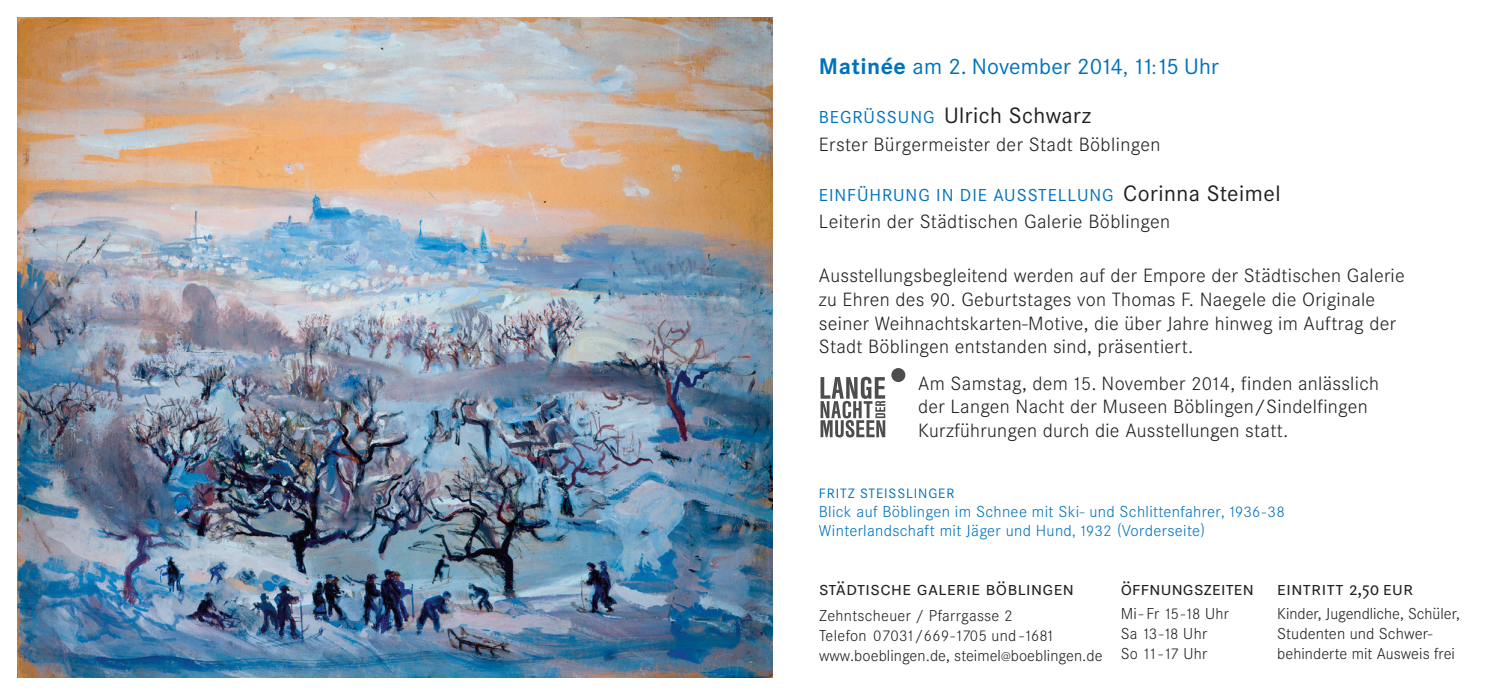
<style>
.page{position:relative;width:1489px;height:695px;background:#fff}
.page>*{position:absolute;margin:0;border:0;box-sizing:border-box;transform-origin:0 0}
.t1{font:23px/48.8px "Corporate S";letter-spacing:.01em;color:#0072bc}
.t2{font:300 20px/23.8px "Corporate S";letter-spacing:.015em;color:#231f20}
.t3{font:20px "Corporate SSC";letter-spacing:.02em;color:#231f20}
.t4{font:18px "Corporate S";letter-spacing:.05em;color:#0072bc}
.t5{font:300 16.5px/20px "Corporate S";letter-spacing:.005em;color:#231f20}
.t6{font:300 16.5px/18.8px "Corporate S";letter-spacing:.02em;color:#0072bc}
.t7{font:300 16px "Corporate S";letter-spacing:.02em;color:#231f20}
.t8{font:14.25px "Corporate S";letter-spacing:.06em;color:#0072bc}
.s1{font-weight:700;font-size:23.5px}
.s2{font-size:20px}
.s3{font-size:18px}
.s4{color:#231f20}
.s5{font-size:23px;color:#231f20}
.s6{font-size:19.5px}
.s7{font-size:15px}
.s8{font-size:16px}
.s9{font-size:16.5px}
.s10{font-size:13px}
</style>
<div class="page">
<img style="left:18px;top:18px;width:754px;height:659px">
<svg style="left:820px;top:376px;width:65px;height:61px"></svg>
<div style="left:891px;top:368px;width:14px;height:14px;background:#4d4d4d;border-radius:50%"></div>
<p class="t1" style="left:818px;top:44px;width:401px"><span class="s1">Matinée</span> am 2. November 2014<span class="s2">,</span> 11<span class="s2">:</span>15 Uhr<br><span class="s3">BEGRÜSSUNG</span> <span class="s4">Ulrich Schwarz</span></p>
<p class="t2" style="left:818px;top:134px;width:343px">Erster Bürgermeister der Stadt Böblingen</p>
<p class="t4" style="left:818px;top:188px;width:463px">EINFÜHRUNG IN DIE AUSSTELLUNG <span class="s5">Corinna Steimel</span></p>
<p class="t2" style="left:818px;top:212px;width:353px">Leiterin der Städtischen Galerie Böblingen</p>
<p class="t2" style="left:818px;top:265px;width:587px">Ausstellungsbegleitend werden auf der Empore der Städtischen Galerie zu Ehren des <span class="s6">90</span>. Geburtstages von Thomas F. Naegele die Originale seiner Weihnachtskarten-Motive, die über Jahre hinweg im Auftrag der Stadt Böblingen entstanden sind, präsentiert.</p>
<p class="t2" style="left:918px;top:373px;width:462px">Am Samstag, dem <span class="s6">15</span>. November <span class="s6">2014</span>, finden anlässlich der Langen Nacht der Museen Böblingen/Sindelfingen<br>Kurzführungen durch die Ausstellungen statt.</p>
<p class="t8" style="left:818px;top:487px;width:137px">FRITZ STEISSLINGER</p>
<p class="t6" style="left:818px;top:503px;width:467px">Blick auf Böblingen im Schnee mit Ski- und Schlittenfahrer<span class="s7">,</span> <span class="s8">1936-38<br></span>Winterlandschaft mit Jäger und Hund<span class="s7">,</span> <span class="s8">1932</span> (Vorderseite)</p>
<p class="t3" style="left:819px;top:576px;width:256px">städtische galerie böblingen</p>
<p class="t5" style="left:819px;top:606px;width:195px">Zehntscheuer / Pfarrgasse <span class="s8">2</span></p>
<p class="t7" style="left:819px;top:629px;width:237px"><span class="s9">Telefon</span> 07031<span class="s9">/</span>669-1705 <span class="s9">und -</span>1681</p>
<p class="t5" style="left:819px;top:646px;width:285px">www.boeblingen.de, steimel<span class="s10">@</span>boeblingen.de</p>
<p class="t3" style="left:1120px;top:576px;width:135px">öffnungszeiten</p>
<p class="t5" style="left:1120px;top:605px;width:110px">Mi- Fr <span class="s8">15-18</span> Uhr<br>Sa <span class="s8">13-18</span> Uhr<br>So <span class="s8">11-17</span> Uhr</p>
<p class="t3" style="left:1277px;top:576px;width:138px">eintritt 2,50 eur</p>
<p class="t5" style="left:1276px;top:605px;width:184px">Kinder, Jugendliche, Schüler,<br>Studenten und Schwer&shy;behinderte mit Ausweis frei</p>
</div>
